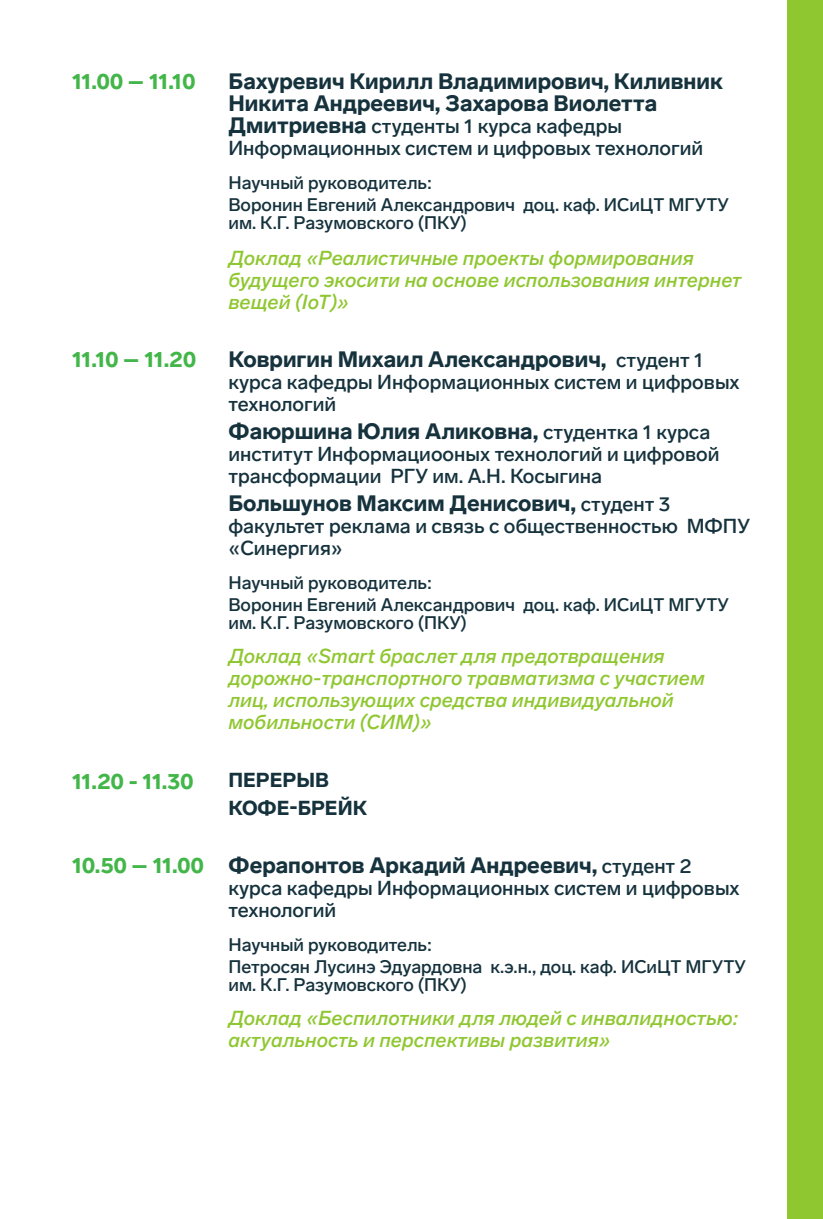
<style>
.page{position:relative;width:823px;height:1219px;background:#fff}
.page>*{position:absolute;margin:0;border:0;box-sizing:border-box;transform-origin:0 0}
.t1{font:900 22px/22px "Lab Grotesque";color:#15323d}
.t2{font:900 22px "Lab Grotesque";color:#42b649}
.t3{font:italic 500 20px/22px "Lab Grotesque";color:#8fc730}
.t4{font:500 20px/22px "Lab Grotesque";color:#15323d}
.t5{font:900 20px "Lab Grotesque";color:#15323d}
.t6{font:500 18px/22px "Lab Grotesque";color:#15323d}
.s1{font-weight:900;font-size:22px}
.s2{font-weight:500;font-size:20px}
</style>
<div class="page">
<div style="left:787px;top:0;width:35px;height:1219px;background:#8fc730"></div>
<p class="t2" style="left:72px;top:68px;width:125px">11.00 – 11.10</p>
<p class="t2" style="left:72px;top:346px;width:125px">11.10 – 11.20</p>
<p class="t1" style="left:228px;top:70px;width:495px">Бахуревич Кирилл Владимирович, Киливник<br>Никита Андреевич, Захарова Виолетта</p>
<p class="t4" style="left:228px;top:115px;width:476px"><span class="s1">Дмитриевна</span> студенты 1 курса кафедры<br>Информационных систем и цифровых технологий</p>
<p class="t6" style="left:228px;top:171px;width:501px">Научный руководитель:<br>Воронин Евгений Александрович доц. каф. ИСиЦТ МГУТУ</p>
<p class="t6" style="left:228px;top:211px;width:240px">им. К.Г. Разумовского (ПКУ)</p>
<p class="t3" style="left:228px;top:247px;width:514px">Доклад «Реалистичные проекты формирования будущего экосити на основе использования интернет вещей (IoT)»</p>
<p class="t1" style="left:228px;top:348px;width:476px">Ковригин Михаил Александрович, <span class="s2">студент 1</span></p>
<p class="t4" style="left:228px;top:371px;width:512px">курса кафедры Информационных систем и цифровых технологий</p>
<p class="t1" style="left:228px;top:420px;width:483px">Фаюршина Юлия Аликовна, <span class="s2">студентка 1 курса</span></p>
<p class="t4" style="left:228px;top:443px;width:492px">институт Информациооных технологий и цифровой трансформации РГУ им. А.Н. Косыгина</p>
<p class="t1" style="left:228px;top:492px;width:443px">Большунов Максим Денисович, <span class="s2">студент 3</span></p>
<p class="t4" style="left:228px;top:515px;width:523px">факультет реклама и связь с общественностью МФПУ «Синергия»</p>
<p class="t6" style="left:228px;top:571px;width:501px">Научный руководитель:<br>Воронин Евгений Александрович доц. каф. ИСиЦТ МГУТУ</p>
<p class="t6" style="left:228px;top:611px;width:240px">им. К.Г. Разумовского (ПКУ)</p>
<p class="t3" style="left:228px;top:645px;width:477px">Доклад «Smart браслет для предотвращения дорожно-транспортного травматизма с участием лиц, использующих средства индивидуальной мобильности (СИМ)»</p>
<p class="t2" style="left:72px;top:768px;width:123px">11.20 - 11.30</p>
<p class="t5" style="left:228px;top:768px;width:102px">ПЕРЕРЫВ</p>
<p class="t5" style="left:228px;top:796px;width:140px">КОФЕ-БРЕЙК</p>
<p class="t2" style="left:72px;top:852px;width:133px">10.50 – 11.00</p>
<p class="t1" style="left:228px;top:854px;width:464px">Ферапонтов Аркадий Андреевич, <span class="s2">студент 2</span></p>
<p class="t4" style="left:228px;top:877px;width:512px">курса кафедры Информационных систем и цифровых технологий</p>
<p class="t6" style="left:228px;top:933px;width:519px">Научный руководитель:<br>Петросян Лусинэ Эдуардовна к.э.н., доц. каф. ИСиЦТ МГУТУ</p>
<p class="t6" style="left:228px;top:973px;width:240px">им. К.Г. Разумовского (ПКУ)</p>
<p class="t3" style="left:228px;top:1007px;width:511px">Доклад «Беспилотники для людей с инвалидностью: актуальность и перспективы развития»</p>
</div>
